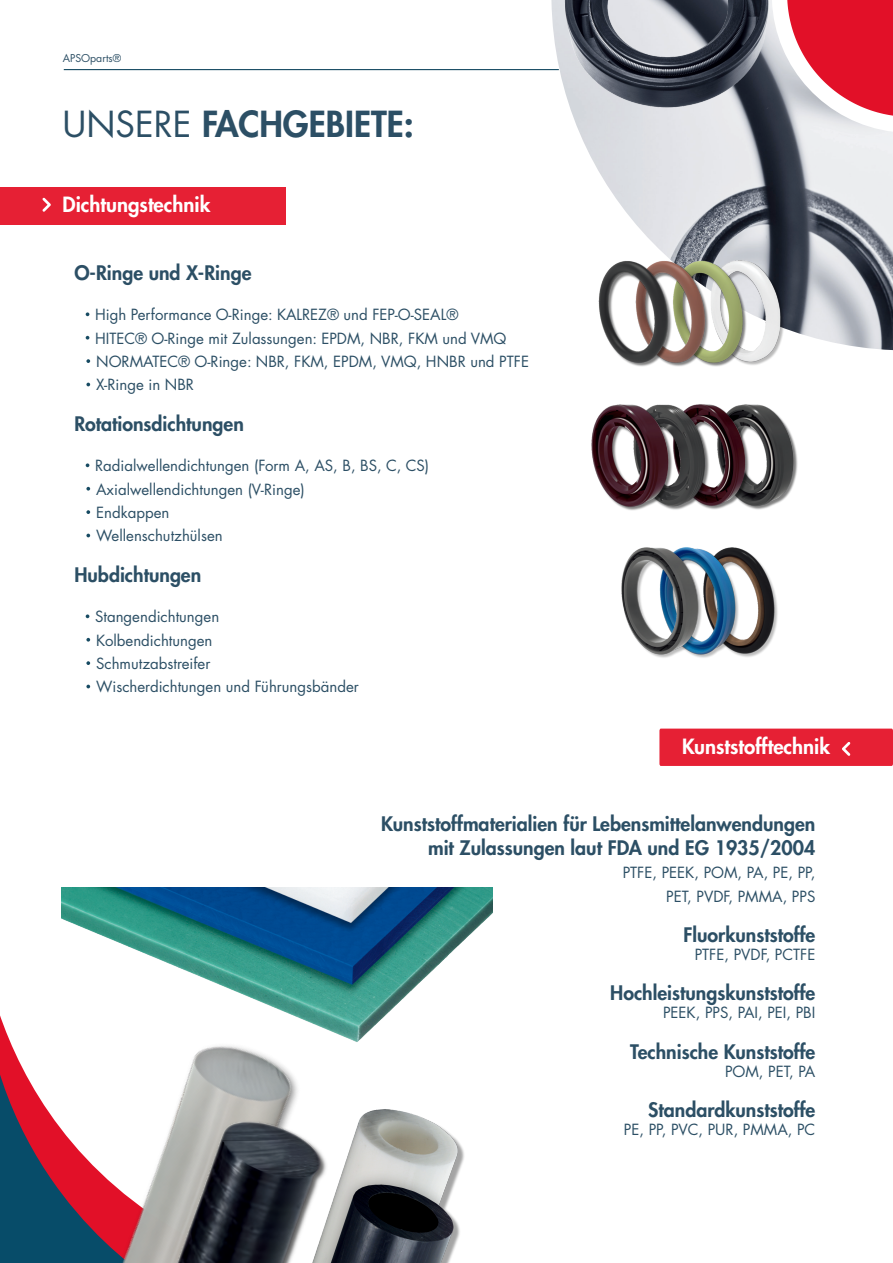
<style>
.page{position:relative;width:893px;height:1263px;background:#fff}
.page>*{position:absolute;margin:0;border:0;box-sizing:border-box;transform-origin:0 0}
.t1{font:800 34.95px "Futura LT Pro";color:#2c4f65}
.t2{font:800 20.4px "Futura LT Pro";color:#fff}
.t3{font:800 19.5px/23.4px "Futura LT Pro";color:#2c4f65;text-align:right}
.t4{font:15px "Futura LT Pro";color:#2c4f65}
.t5{font:10.5px "Futura LT Pro";color:#2c4f65}
.s1{font-weight:400}
</style>
<div class="page">
<img style="left:551px;top:0;width:342px;height:350px">
<svg style="left:792px;top:0;width:101px;height:117px;background:#e44356"></svg>
<img style="left:783px;top:247px;width:38px;height:103px">
<img style="left:746px;top:247px;width:37px;height:118px">
<img style="left:709px;top:247px;width:37px;height:120px">
<img style="left:781px;top:418px;width:17px;height:84px">
<img style="left:743px;top:404px;width:38px;height:106px">
<img style="left:703px;top:404px;width:40px;height:106px">
<img style="left:591px;top:404px;width:112px;height:107px">
<img style="left:564px;top:0;width:228px;height:150px">
<img style="left:564px;top:247px;width:145px;height:120px">
<img style="left:476px;top:887px;width:16px;height:42px">
<img style="left:774px;top:590px;width:4px;height:44px">
<img style="left:736px;top:547px;width:38px;height:110px">
<img style="left:621px;top:547px;width:115px;height:111px">
<img style="left:0;top:887px;width:476px;height:376px">
<img style="left:55px;top:1084px;width:353px;height:179px">
<hr style="left:64px;top:69px;width:495px;height:1px;background:#164a62">
<svg style="left:86px;top:312px;width:3px;height:4px"></svg>
<svg style="left:86px;top:336px;width:3px;height:4px"></svg>
<svg style="left:86px;top:359px;width:4px;height:4px"></svg>
<svg style="left:86px;top:383px;width:4px;height:3px"></svg>
<svg style="left:86px;top:463px;width:3px;height:4px"></svg>
<svg style="left:86px;top:487px;width:4px;height:4px"></svg>
<svg style="left:86px;top:510px;width:4px;height:4px"></svg>
<svg style="left:86px;top:534px;width:4px;height:3px"></svg>
<svg style="left:86px;top:614px;width:3px;height:4px"></svg>
<svg style="left:86px;top:638px;width:4px;height:4px"></svg>
<svg style="left:86px;top:661px;width:4px;height:4px"></svg>
<svg style="left:86px;top:685px;width:4px;height:3px"></svg>
<div style="left:0;top:187px;width:285px;height:38px;background:#e62034"></div>
<svg style="left:42px;top:198px;width:9px;height:14px"></svg>
<div style="left:659px;top:729px;width:234px;height:37px;background:#e62034"></div>
<p class="t5" style="left:63px;top:51px;width:60px">APSOparts®</p>
<p class="t1" style="left:63px;top:97px;width:353px"><span class="s1">UNSERE</span> FACHGEBIETE:</p>
<p class="t2" style="left:63px;top:189px;width:149px">Dichtungstechnik</p>
<p class="t3" style="left:74px;top:260px;width:179px">O-Ringe und X-Ringe</p>
<p class="t4" style="left:95px;top:304px;width:365px">High Performance O-Ringe: KALREZ® und FEP-O-SEAL®</p>
<p class="t4" style="left:95px;top:328px;width:413px">HITEC® O-Ringe mit Zulassungen: EPDM, NBR, FKM und VMQ</p>
<p class="t4" style="left:96px;top:351px;width:434px">NORMATEC® O-Ringe: NBR, FKM, EPDM, VMQ, HNBR und PTFE</p>
<p class="t4" style="left:96px;top:374px;width:99px">X-Ringe in NBR</p>
<p class="t3" style="left:74px;top:411px;width:171px">Rotationsdichtungen</p>
<p class="t4" style="left:95px;top:455px;width:336px">Radialwellendichtungen (Form A, AS, B, BS, C, CS)</p>
<p class="t4" style="left:96px;top:479px;width:210px">Axialwellendichtungen (V-Ringe)</p>
<p class="t4" style="left:96px;top:502px;width:75px">Endkappen</p>
<p class="t4" style="left:96px;top:525px;width:128px">Wellenschutzhülsen</p>
<p class="t3" style="left:74px;top:562px;width:128px">Hubdichtungen</p>
<p class="t4" style="left:95px;top:606px;width:126px">Stangendichtungen</p>
<p class="t4" style="left:96px;top:630px;width:118px">Kolbendichtungen</p>
<p class="t4" style="left:96px;top:653px;width:116px">Schmutzabstreifer</p>
<p class="t4" style="left:96px;top:676px;width:264px">Wischerdichtungen und Führungsbänder</p>
<p class="t2" style="left:682px;top:731px;width:150px">Kunststofftechnik</p>
<p class="t3" style="left:381px;top:812px;width:436px">Kunststoffmaterialien für Lebensmittelanwendungen mit Zulassungen laut FDA und EG 1935/2004</p>
<p class="t4" style="left:623px;top:862px;width:194px">PTFE, PEEK, POM, PA, PE, PP,</p>
<p class="t4" style="left:666px;top:886px;width:151px">PET, PVDF, PMMA, PPS</p>
<p class="t3" style="left:683px;top:922px;width:133px">Fluorkunststoffe</p>
<p class="t4" style="left:695px;top:944px;width:122px">PTFE, PVDF, PCTFE</p>
<p class="t3" style="left:610px;top:981px;width:207px">Hochleistungskunststoffe</p>
<p class="t4" style="left:663px;top:1003px;width:154px">PEEK, PPS, PAI, PEI, PBI</p>
<p class="t3" style="left:630px;top:1039px;width:187px">Technische Kunststoffe</p>
<p class="t4" style="left:725px;top:1061px;width:92px">POM, PET, PA</p>
<p class="t3" style="left:648px;top:1097px;width:169px">Standardkunststoffe</p>
<p class="t4" style="left:624px;top:1119px;width:193px">PE, PP, PVC, PUR, PMMA, PC</p>
</div>
